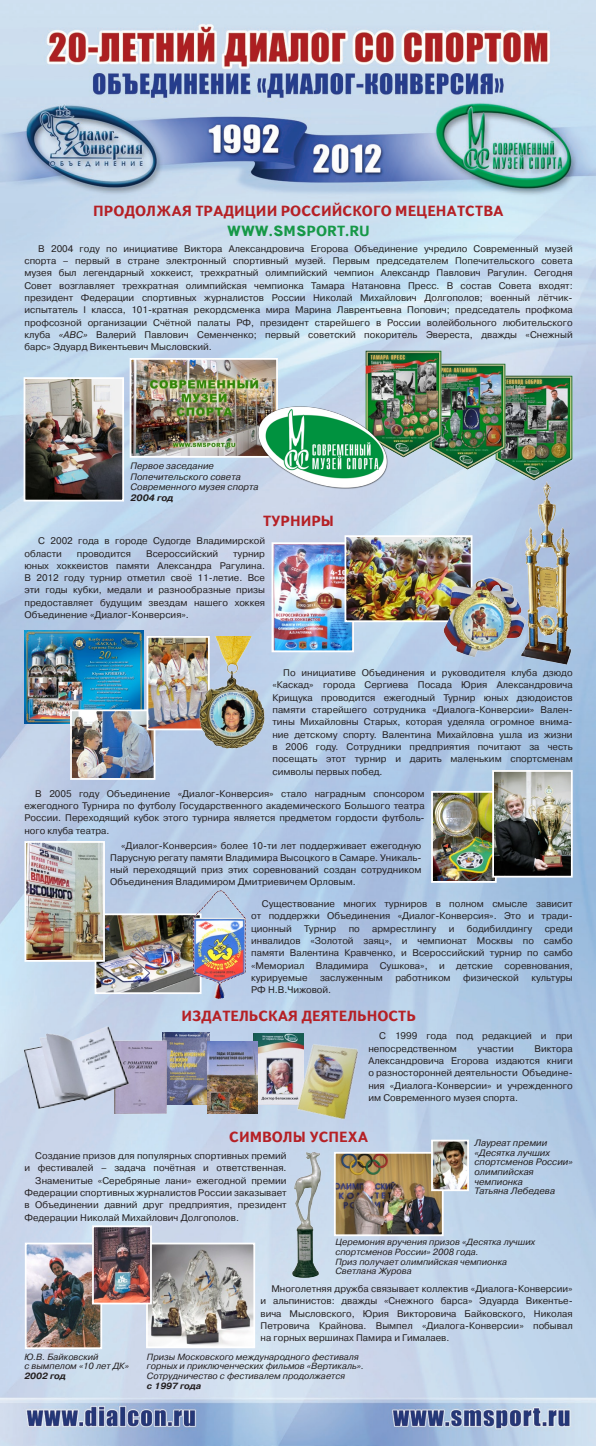
<style>
.page{position:relative;width:596px;height:1446px;background:#fff}
.page>*{position:absolute;margin:0;border:0;box-sizing:border-box;transform-origin:0 0}
.t1{font:700 14.7px "Text Book C";color:#b52025}
.t2{font:700 14.7px "Text Book C";color:#169847}
.t3{font:9.6px/12.3px "Pragmatica C";color:#231f20;text-align:justify}
.t4{font:italic 9.3px/9.6px "Pragmatica C";color:#231f20}
.t5{font:italic 700 9.3px "Pragmatica C";color:#231f20}
.t6{font:italic 9px/9.6px "Pragmatica C";color:#231f20}
.s1{font-style:italic}
.s2{font-weight:700}
</style>
<div class="page">
<img style="left:0;top:0;width:595px;height:1446px">
<img style="left:132px;top:361px;width:143px;height:94px">
<div style="left:129px;top:358px;width:149px;height:100px;border:2px solid #fff"></div>
<img style="left:27px;top:380px;width:94px;height:118px">
<div style="left:24px;top:377px;width:100px;height:124px;border:2px solid #fff"></div>
<img style="left:494px;top:374px;width:78px;height:108px">
<img style="left:428px;top:363px;width:78px;height:107px">
<img style="left:364px;top:350px;width:78px;height:108px">
<img style="left:274px;top:545px;width:77px;height:104px">
<div style="left:271px;top:542px;width:83px;height:110px;border:2px solid #fff"></div>
<img style="left:347px;top:538px;width:122px;height:81px">
<div style="left:344px;top:535px;width:128px;height:87px;border:2px solid #fff"></div>
<img style="left:440px;top:575px;width:79px;height:85px">
<img style="left:24px;top:630px;width:119px;height:93px">
<img style="left:246px;top:398px;width:148px;height:94px">
<img style="left:434px;top:794px;width:59px;height:86px">
<div style="left:431px;top:791px;width:65px;height:92px;border:2px solid #fff"></div>
<img style="left:495px;top:773px;width:74px;height:101px">
<div style="left:492px;top:770px;width:80px;height:107px;border:2px solid #fff"></div>
<img style="left:98px;top:916px;width:93px;height:75px">
<div style="left:95px;top:913px;width:106px;height:81px;border:2px solid #fff"></div>
<img style="left:191px;top:887px;width:57px;height:114px">
<img style="left:73px;top:712px;width:79px;height:65px">
<div style="left:70px;top:709px;width:85px;height:71px;border:2px solid #fff"></div>
<img style="left:27px;top:844px;width:75px;height:115px">
<div style="left:24px;top:841px;width:81px;height:121px;border:2px solid #fff"></div>
<img style="left:163px;top:1032px;width:46px;height:73px">
<img style="left:133px;top:1040px;width:33px;height:74px">
<img style="left:253px;top:1033px;width:34px;height:72px">
<img style="left:20px;top:1019px;width:113px;height:96px">
<img style="left:287px;top:1032px;width:87px;height:97px">
<img style="left:207px;top:1041px;width:50px;height:72px">
<img style="left:337px;top:1155px;width:103px;height:78px">
<div style="left:334px;top:1152px;width:109px;height:84px;border:2px solid #fff"></div>
<img style="left:434px;top:1142px;width:31px;height:46px">
<div style="left:431px;top:1139px;width:37px;height:52px;border:2px solid #fff"></div>
<img style="left:519px;top:480px;width:53px;height:186px">
<img style="left:283px;top:1146px;width:45px;height:138px">
<img style="left:149px;top:1245px;width:103px;height:100px">
<div style="left:146px;top:1242px;width:109px;height:106px;border:2px solid #fff"></div>
<img style="left:28px;top:1245px;width:71px;height:101px">
<div style="left:25px;top:1242px;width:77px;height:107px;border:2px solid #fff"></div>
<img style="left:95px;top:1228px;width:54px;height:73px">
<div style="left:92px;top:1225px;width:60px;height:79px;border:2px solid #fff"></div>
<img style="left:149px;top:639px;width:45px;height:88px">
<div style="left:146px;top:636px;width:64px;height:94px;border:2px solid #fff"></div>
<img style="left:194px;top:636px;width:74px;height:116px">
<p class="t1" style="left:93px;top:202px;width:411px">ПРОДОЛЖАЯ ТРАДИЦИИ РОССИЙСКОГО МЕЦЕНАТСТВА</p>
<p class="t3" style="left:24px;top:242px;width:549px;text-indent:14px">В 2004 году по инициативе Виктора Александровича Егорова Объединение учредило Современный музей спорта – первый в стране электронный спортивный музей. Первым председателем Попечительского совета музея был легендарный хоккеист, трехкратный олимпийский чемпион Александр Павлович Рагулин. Сегодня Совет возглавляет трехкратная олимпийская чемпионка Тамара Натановна Пресс. В состав Совета входят: президент Федерации спортивных журналистов России Николай Михайлович Долгополов; военный лётчик&shy;испытатель I класса, 101-кратная рекордсменка мира Марина Лаврентьевна Попович; председатель профкома профсозной организации Счётной палаты РФ, президент старейшего в России волейбольного любительского клуба <span class="s1">«ABC»</span> Валерий Павлович Семенченко; первый советский покоритель Эвереста, дважды «Снежный барс» Эдуард Викентьевич Мысловский.</p>
<p class="t2" style="left:227px;top:222px;width:144px">WWW.SMSPORT.RU</p>
<p class="t4" style="left:130px;top:461px;width:112px;line-height:10.5px">Первое заседание<br>Попечительского совета</p>
<p class="t4" style="left:130px;top:482px;width:129px">Современного музея спорта</p>
<p class="t5" style="left:130px;top:493px;width:44px">2004 год</p>
<p class="t3" style="left:24px;top:535px;width:242px;text-indent:14px">С 2002 года в городе Судогде Владимирской области</p>
<p class="t1" style="left:263px;top:513px;width:72px">ТУРНИРЫ</p>
<p class="t3" style="left:77px;top:547px;width:56px">проводится</p>
<p class="t3" style="left:146px;top:547px;width:74px">Всероссийский</p>
<p class="t3" style="left:24px;top:547px;width:242px;text-indent:208px">турнир юных хоккеистов памяти Александра Рагулина.<br>В 2012 году турнир отметил своё 11-летие. Все эти годы кубки, медали и разнообразные призы предоставляет будущим звездам нашего хоккея Объединение «Диалог-Конверсия».</p>
<p class="t3" style="left:272px;top:667px;width:301px;text-indent:11px">По инициативе Объединения и руководителя клуба дзюдо «Каскад» города Сергиева Посада Юрия Александровича Крищука проводится ежегодный Турнир юных дзюдоистов памяти старейшего сотрудника «Диалога-Конверсии» Вален&shy;тины Михайловны Старых, которая уделяла огромное внима&shy;ние детскому спорту. Валентина Михайловна ушла из жизни в 2006 году. Сотрудники предприятия почитают за честь посещать этот турнир и дарить маленьким спортсменам символы первых побед.</p>
<p class="t3" style="left:24px;top:787px;width:401px;text-indent:11px">В 2005 году Объединение «Диалог-Конверсия» стало наградным спонсором ежегодного Турнира по футболу Государственного академического Большого театра России. Переходящий кубок этого турнира является предметом гордости футболь&shy;ного клуба театра.</p>
<p class="t3" style="left:110px;top:839px;width:312px;text-indent:11px">«Диалог-Конверсия» более 10-ти лет поддерживает ежегодную Парусную регату памяти Владимира Высоцкого в Самаре. Уникаль&shy;ный переходящий приз этих соревнований создан сотрудником Объединения Владимиром Дмитриевичем Орловым.</p>
<p class="t3" style="left:251px;top:897px;width:323px;text-indent:11px">Существование многих турниров в полном смысле зависит от поддержки Объединения «Диалог-Конверсия». Это и тради&shy;ционный</p>
<p class="t3" style="left:304px;top:922px;width:34px">Турнир</p>
<p class="t3" style="left:348px;top:922px;width:13px">по</p>
<p class="t3" style="left:372px;top:922px;width:66px">армрестлингу</p>
<p class="t3" style="left:448px;top:922px;width:7px">и</p>
<p class="t3" style="left:466px;top:922px;width:67px">бодибилдингу</p>
<p class="t3" style="left:251px;top:922px;width:323px;text-indent:293px">среди инвалидов «Золотой заяц», и чемпионат Москвы по самбо памяти Валентина Кравченко, и Всероссийский турнир по самбо «Мемориал Владимира Сушкова», и детские соревнования, курируемые</p>
<p class="t3" style="left:320px;top:971px;width:64px">заслуженным</p>
<p class="t3" style="left:395px;top:971px;width:57px">работником</p>
<p class="t3" style="left:463px;top:971px;width:57px">физической</p>
<p class="t3" style="left:531px;top:971px;width:43px">культуры</p>
<p class="t3" style="left:251px;top:983px;width:81px">РФ Н.В.Чижовой.</p>
<p class="t1" style="left:181px;top:1007px;width:236px">ИЗДАТЕЛЬСКАЯ ДЕЯТЕЛЬНОСТЬ</p>
<p class="t3" style="left:368px;top:1030px;width:206px;text-indent:11px">С 1999 года под редакцией и при непосредственном</p>
<p class="t3" style="left:368px;top:1042px;width:206px;text-indent:166px">Виктора Александровича Егорова издаются книги о разносторонней деятельности Объедине&shy;ния «Диалога-Конверсии» и учрежденного им Современного музея спорта.</p>
<p class="t3" style="left:477px;top:1042px;width:38px">участии</p>
<p class="t1" style="left:229px;top:1129px;width:141px">СИМВОЛЫ УСПЕХА</p>
<p class="t3" style="left:35px;top:1149px;width:253px">Создание призов для популярных спортивных премий</p>
<p class="t3" style="left:24px;top:1162px;width:263px">и фестивалей – задача почётная и ответственная.</p>
<p class="t3" style="left:35px;top:1174px;width:253px">Знаменитые «Серебряные лани» ежегодной премии</p>
<p class="t3" style="left:24px;top:1186px;width:263px">Федерации спортивных журналистов России заказывает</p>
<p class="t3" style="left:24px;top:1199px;width:263px">в Объединении давний друг предприятия, президент</p>
<p class="t3" style="left:24px;top:1211px;width:216px">Федерации Николай Михайлович Долгополов.</p>
<p class="t4" style="left:474px;top:1138px;width:74px">Лауреат премии</p>
<p class="t4" style="left:474px;top:1148px;width:100px">«Десятка лучших спортсменов России»</p>
<p class="t4" style="left:474px;top:1167px;width:61px">олимпийская чемпионка</p>
<p class="t4" style="left:474px;top:1186px;width:82px">Татьяна Лебедева</p>
<p class="t6" style="left:24px;top:1352px;width:106px">Ю.В. Байковский<br>с вымпелом «10 лет ДК»<br><span class="s2">2002 год</span></p>
<p class="t6" style="left:335px;top:1237px;width:201px">Церемония вручения призов «Десятка лучших спортсменов России» 2008 года.<br>Приз получает олимпийская чемпионка<br>Светлана Журова</p>
<p class="t3" style="left:260px;top:1282px;width:313px;text-indent:11px">Многолетняя дружба связывает коллектив «Диалога-Конверсии» и альпинистов: дважды «Снежного барса» Эдуарда Викентье&shy;вича Мысловского, Юрия Викторовича Байковского, Николая Петровича Крайнова. Вымпел «Диалога-Конверсии» побывал на горных вершинах Памира и Гималаев.</p>
<p class="t6" style="left:147px;top:1352px;width:218px">Призы Московского международного фестиваля горных и приключенческих фильмов «Вертикаль».</p>
<p class="t6" style="left:147px;top:1371px;width:199px">Сотрудничество с фестивалем продолжается <span class="s2">с 1997 года</span></p>
</div>
